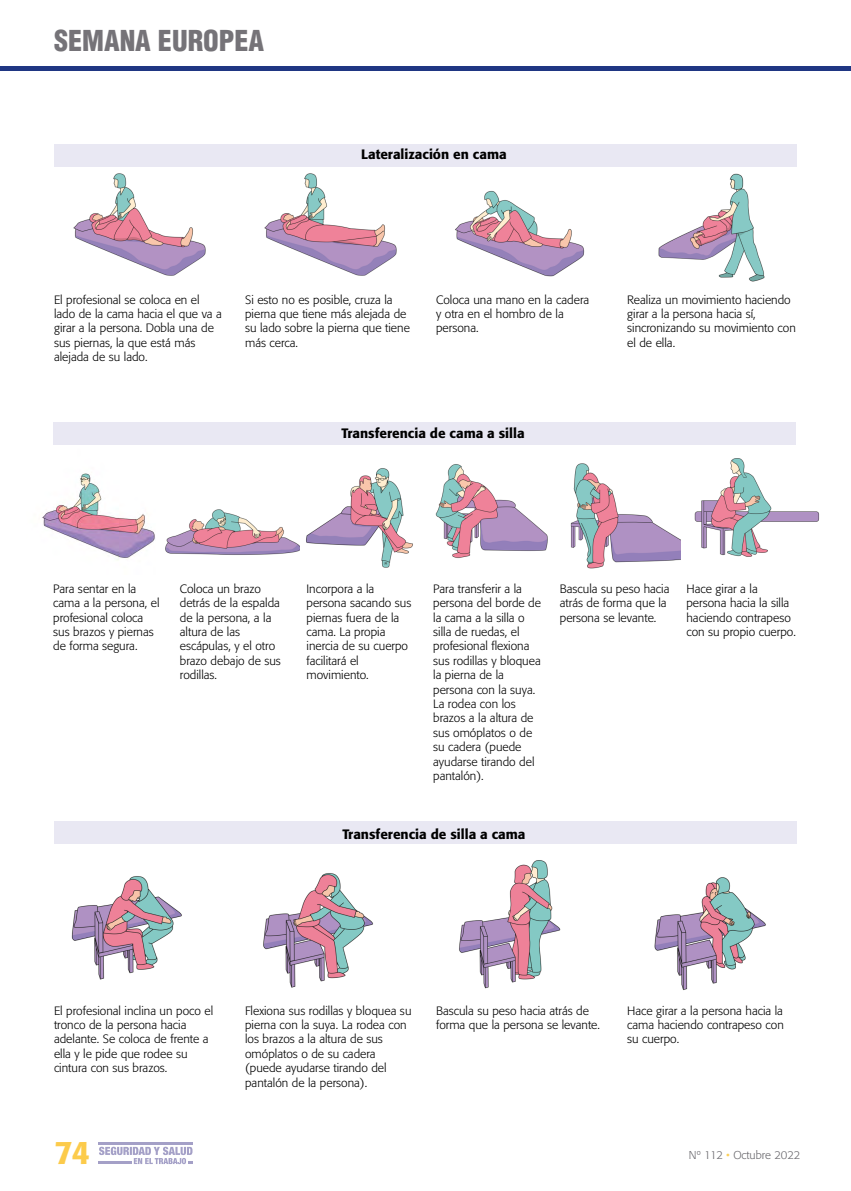
<style>
.page{position:relative;width:851px;height:1191px;background:#fff}
.page>*{position:absolute;margin:0;border:0;box-sizing:border-box;transform-origin:0 0}
.t1{font:500 32.4px "Formata";color:#fccb4b}
.t2{font:900 condensed 28.05px "Helvetica LT Std";color:#757378}
.t3{font:500 13.5px "Formata";color:#000}
.t4{font:300 12px/14.4px "Formata";color:#000}
.t5{font:300 11.25px "Formata";color:#68676c}
.s1{color:#fccf58}
</style>
<div class="page">
<hr style="left:0;top:67px;width:850px;height:4px;background:#1f3683">
<hr style="left:98px;top:1142px;width:95px;height:2px;background:#a4a0c7">
<hr style="left:98px;top:1161px;width:34px;height:3px;background:#a4a0c7">
<svg style="left:99px;top:1146px;width:94px;height:18px"></svg>
<img style="left:54px;top:144px;width:170px;height:132px">
<img style="left:71px;top:876px;width:111px;height:104px">
<img style="left:42px;top:444px;width:128px;height:116px">
<img style="left:264px;top:173px;width:133px;height:103px">
<img style="left:263px;top:873px;width:110px;height:115px">
<img style="left:157px;top:454px;width:142px;height:106px">
<img style="left:455px;top:190px;width:130px;height:87px">
<img style="left:459px;top:860px;width:102px;height:129px">
<img style="left:303px;top:444px;width:113px;height:124px">
<img style="left:658px;top:173px;width:107px;height:109px">
<img style="left:654px;top:877px;width:112px;height:113px">
<img style="left:416px;top:444px;width:137px;height:114px">
<img style="left:559px;top:444px;width:122px;height:124px">
<img style="left:681px;top:434px;width:139px;height:123px">
<div style="left:54px;top:145px;width:742px;height:22px;background:#e9e8f3"></div>
<div style="left:54px;top:822px;width:742px;height:22px;background:#e9e8f3"></div>
<div style="left:53px;top:422px;width:742px;height:22px;background:#e9e8f3"></div>
<h2 class="t2" style="left:54px;top:23px;width:212px">SEMANA EUROPEA</h2>
<p class="t3" style="left:361px;top:146px;width:147px">Lateralización en cama</p>
<p class="t4" style="left:54px;top:292px;width:169px">El profesional se coloca en el lado de la cama hacia el que va a girar a la persona. Dobla una de sus piernas, la que está más alejada de su lado.</p>
<p class="t4" style="left:245px;top:292px;width:166px">Si esto no es posible, cruza la pierna que tiene más alejada de su lado sobre la pierna que tiene más cerca.</p>
<p class="t4" style="left:436px;top:292px;width:155px">Coloca una mano en la cadera y otra en el hombro de la persona.</p>
<p class="t4" style="left:627px;top:292px;width:170px">Realiza un movimiento haciendo girar a la persona hacia sí, sincronizando su movimiento con el de ella.</p>
<p class="t3" style="left:341px;top:424px;width:185px">Transferencia de cama a silla</p>
<p class="t4" style="left:53px;top:581px;width:108px">Para sentar en la cama a la persona, el profesional coloca sus brazos y piernas de forma segura.</p>
<p class="t4" style="left:180px;top:581px;width:103px">Coloca un brazo detrás de la espalda de la persona, a la altura de las escápulas, y el otro brazo debajo de sus rodillas.</p>
<p class="t4" style="left:306px;top:581px;width:106px">Incorpora a la persona sacando sus piernas fuera de la cama. La propia inercia de su cuerpo facilitará el movimiento.</p>
<p class="t4" style="left:433px;top:581px;width:109px">Para transferir a la persona del borde de la cama a la silla o silla de ruedas, el profesional flexiona sus rodillas y bloquea la pierna de la persona con la suya.<br>La rodea con los brazos a la altura de sus omóplatos o de su cadera (puede ayudarse tirando del pantalón).</p>
<p class="t4" style="left:559px;top:581px;width:111px">Bascula su peso hacia atrás de forma que la persona se levante.</p>
<p class="t4" style="left:686px;top:581px;width:111px">Hace girar a la persona hacia la silla haciendo contrapeso con su propio cuerpo.</p>
<p class="t3" style="left:342px;top:825px;width:185px">Transferencia de silla a cama</p>
<p class="t4" style="left:54px;top:1003px;width:161px">El profesional inclina un poco el tronco de la persona hacia adelante. Se coloca de frente a ella y le pide que rodee su cintura con sus brazos.</p>
<p class="t4" style="left:245px;top:1003px;width:168px">Flexiona sus rodillas y bloquea su pierna con la suya. La rodea con los brazos a la altura de sus omóplatos o de su cadera (puede ayudarse tirando del pantalón de la persona).</p>
<p class="t4" style="left:436px;top:1003px;width:165px">Bascula su peso hacia atrás de forma que la persona se levante.</p>
<p class="t4" style="left:627px;top:1003px;width:158px;text-align:justify">Hace girar a la persona hacia la cama haciendo contrapeso con su cuerpo.</p>
<h1 class="t1" style="left:54px;top:1132px;width:38px">74</h1>
<p class="t5" style="left:688px;top:1148px;width:113px">Nº 112 <span class="s1">•</span> Octubre 2022</p>
</div>
